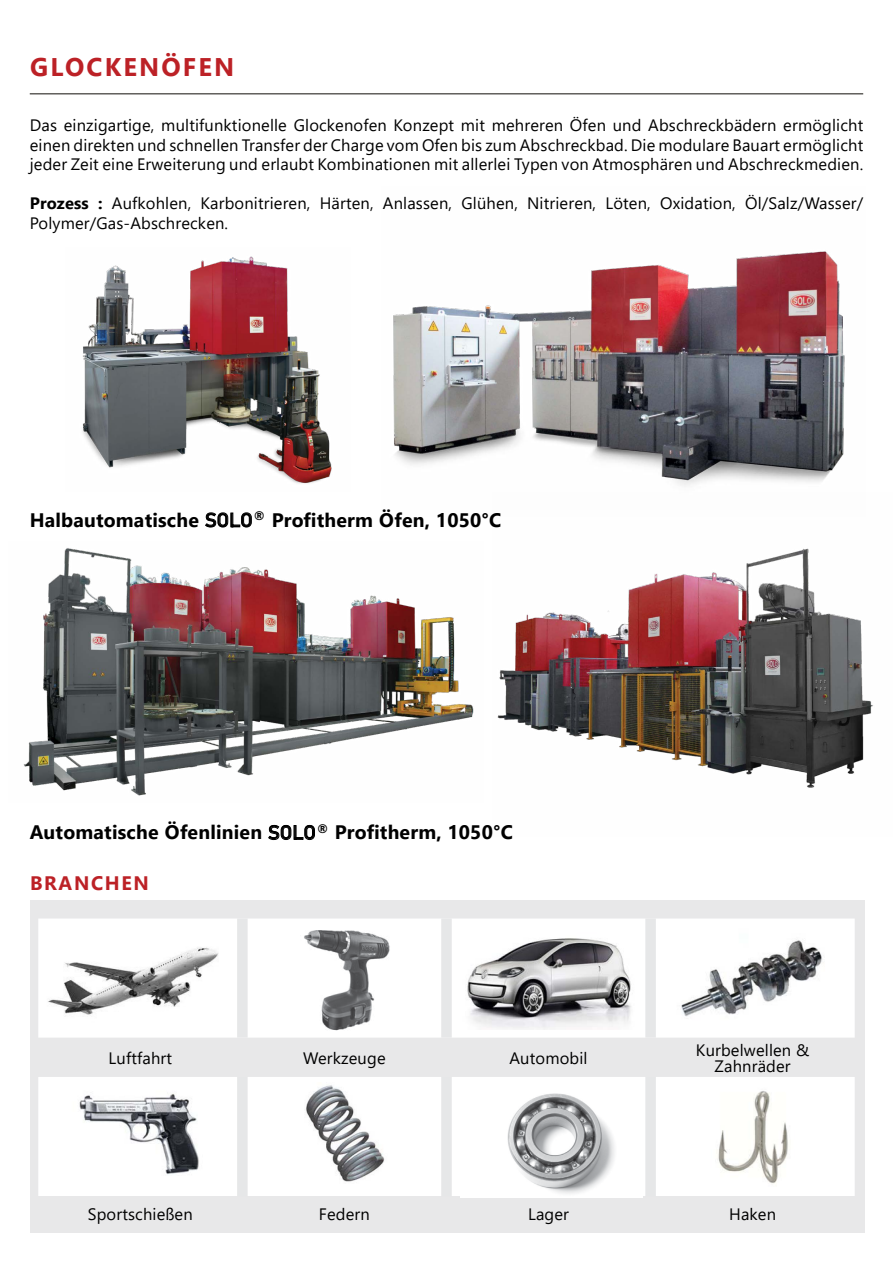
<style>
.page{position:relative;width:893px;height:1263px;background:#fff}
.page>*{position:absolute;margin:0;border:0;box-sizing:border-box;transform-origin:0 0}
.t1{font:700 25.5px "Segoe UI";letter-spacing:.085em;color:#bc2126}
.t2{font:700 19.5px "Segoe UI";letter-spacing:.01em;color:#000}
.t3{font:700 19.5px "Segoe UI";letter-spacing:.085em;color:#bc2126}
.t4{font:16.5px/19.5px "Segoe UI";letter-spacing:.01em;color:#000;text-align:justify}
.s1{font-weight:700}
.s2{font-family:"Bahnschrift";font-weight:400}
</style>
<div class="page">
<hr style="left:30px;top:93px;width:833px;height:2px;background:#605f5c">
<img style="left:82px;top:256px;width:250px;height:228px">
<img style="left:393px;top:251px;width:452px;height:235px">
<img style="left:23px;top:548px;width:451px;height:248px">
<img style="left:497px;top:548px;width:376px;height:240px">
<div style="left:30px;top:900px;width:834px;height:333px;background:#e8e8e9"></div>
<div style="left:38px;top:919px;width:817px;height:118px;background:#fff"></div>
<div style="left:237px;top:918px;width:11px;height:119px;background:#e6e7e8"></div>
<div style="left:441px;top:918px;width:11px;height:119px;background:#e6e7e8"></div>
<div style="left:645px;top:918px;width:11px;height:119px;background:#e6e7e8"></div>
<img style="left:462px;top:924px;width:173px;height:105px">
<img style="left:673px;top:924px;width:160px;height:100px">
<div style="left:38px;top:1077px;width:817px;height:119px;background:#fff"></div>
<div style="left:237px;top:1077px;width:11px;height:119px;background:#e6e7e8"></div>
<div style="left:441px;top:1077px;width:11px;height:119px;background:#e6e7e8"></div>
<div style="left:645px;top:1077px;width:11px;height:119px;background:#e6e7e8"></div>
<img style="left:64px;top:1083px;width:153px;height:97px">
<img style="left:269px;top:1083px;width:151px;height:100px">
<img style="left:260px;top:921px;width:171px;height:113px">
<img style="left:44px;top:923px;width:187px;height:109px">
<img style="left:461px;top:1080px;width:182px;height:117px">
<img style="left:673px;top:1083px;width:162px;height:108px">
<svg style="left:268px;top:824px;width:47px;height:16px"></svg>
<svg style="left:205px;top:512px;width:47px;height:16px"></svg>
<h1 class="t1" style="left:30px;top:43px;width:206px">Glockenöfen</h1>
<p class="t4" style="left:30px;top:114px;width:835px">Das einzigartige, multifunktionelle Glockenofen Konzept mit mehreren Öfen und Abschreckbädern ermöglicht einen direkten und schnellen Transfer der Charge vom Ofen bis zum Abschreckbad. Die modulare Bauart ermöglicht jeder Zeit eine Erweiterung und erlaubt Kombinationen mit allerlei Typen von Atmosphären und Abschreckmedien.</p>
<p class="t4" style="left:30px;top:192px;width:835px"><span class="s1">Prozess :</span> Aufkohlen, Karbonitrieren, Härten, Anlassen, Glühen, Nitrieren, Löten, Oxidation, Öl/Salz/Wasser/<br>Polymer/Gas-Abschrecken.</p>
<p class="t2" style="left:30px;top:501px;width:473px">Halbautomatische <span class="s2">SOLO</span><sup>®</sup> Profitherm öfen, 1050°C</p>
<p class="t2" style="left:30px;top:814px;width:485px">Automatische öfenlinien <span class="s2">SOLO</span><sup>®</sup> Profitherm, 1050°C</p>
<p class="t3" style="left:30px;top:865px;width:105px">BRANCHEN</p>
<p class="t4" style="left:109px;top:1047px;width:65px">Luftfahrt</p>
<p class="t4" style="left:303px;top:1047px;width:84px">Werkzeuge</p>
<p class="t4" style="left:509px;top:1047px;width:80px">Automobil</p>
<p class="t4" style="left:696px;top:1040px;width:115px;line-height:16.5px;text-align:center">Kurbelwellen &amp;<br>Zahnräder</p>
<p class="t4" style="left:88px;top:1203px;width:106px">Sportschießen</p>
<p class="t4" style="left:319px;top:1203px;width:52px">Federn</p>
<p class="t4" style="left:528px;top:1203px;width:42px">Lager</p>
<p class="t4" style="left:729px;top:1203px;width:48px">Haken</p>
</div>
